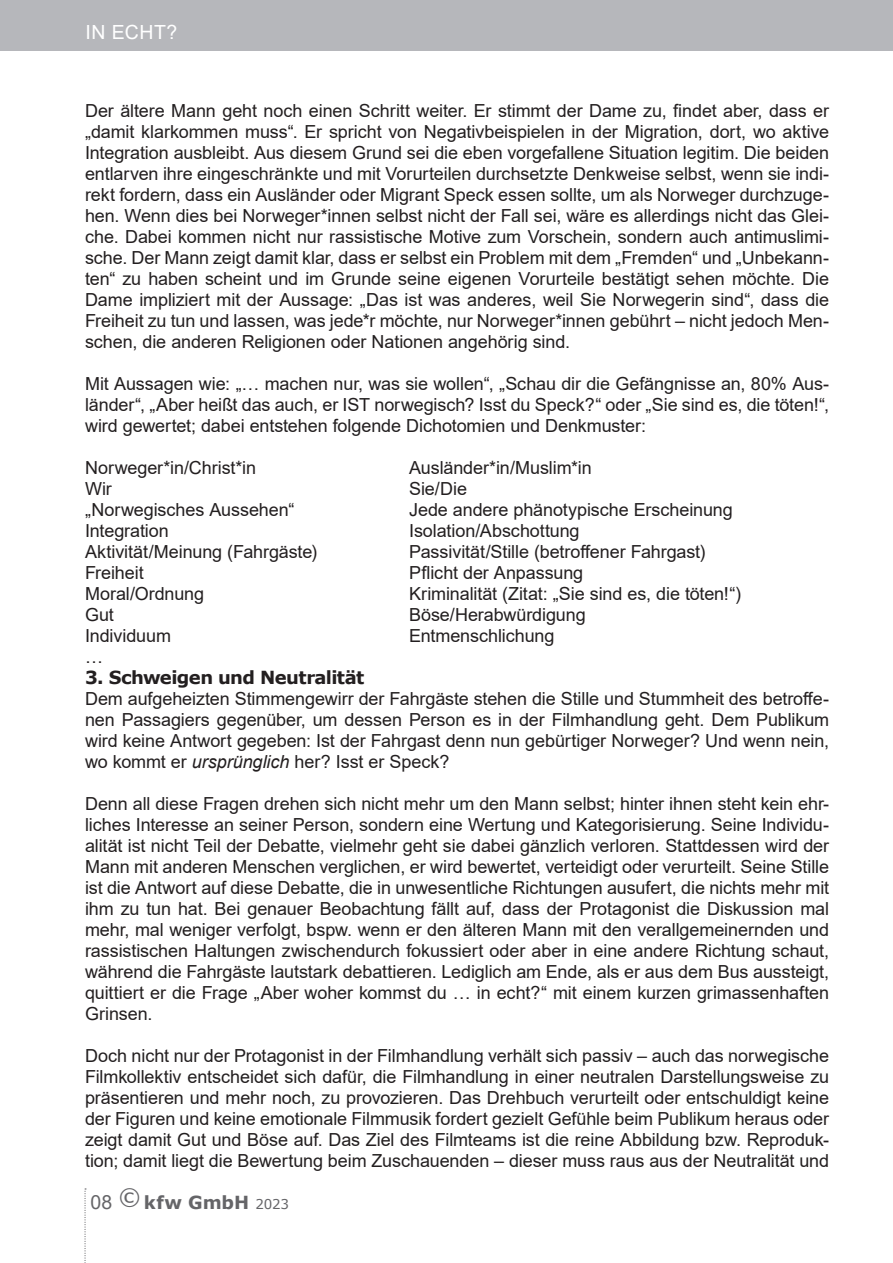
<style>
.page{position:relative;width:893px;height:1263px;background:#fff}
.page>*{position:absolute;margin:0;border:0;box-sizing:border-box;transform-origin:0 0}
.t1{font:19.5px "Arial";letter-spacing:.03em;color:#fff}
.t2{font:18px/21px "Arial";letter-spacing:-.005em;color:#231f20;text-align:justify}
.t3{font:700 18px "Verdana";letter-spacing:-.035em;color:#231f20}
.t4{font:700 18px "Verdana";color:#656568}
.s1{font-style:italic}
.s2{font-family:"Arial";font-weight:400;font-size:19.5px}
.s3{font-weight:400;font-size:13.5px}
</style>
<div class="page">
<div style="left:0;top:0;width:893px;height:51px;background:#b6b7bb"></div>
<svg style="left:84px;top:1188px;width:2px;height:75px"></svg>
<p class="t1" style="left:85px;top:19px;width:93px">IN ECHT?</p>
<p class="t2" style="left:85px;top:100px;width:746px">Der ältere Mann geht noch einen Schritt weiter. Er stimmt der Dame zu, findet aber, dass er „damit klarkommen muss“. Er spricht von Negativbeispielen in der Migration, dort, wo aktive Integration ausbleibt. Aus diesem Grund sei die eben vorgefallene Situation legitim. Die beiden entlarven ihre eingeschränkte und mit Vorurteilen durchsetzte Denkweise selbst, wenn sie indi&shy;rekt fordern, dass ein Ausländer oder Migrant Speck essen sollte, um als Norweger durchzuge&shy;hen. Wenn dies bei Norweger*innen selbst nicht der Fall sei, wäre es allerdings nicht das Glei&shy;che. Dabei kommen nicht nur rassistische Motive zum Vorschein, sondern auch antimuslimi&shy;sche. Der Mann zeigt damit klar, dass er selbst ein Problem mit dem „Fremden“ und „Unbekann&shy;ten“ zu haben scheint und im Grunde seine eigenen Vorurteile bestätigt sehen möchte. Die Dame impliziert mit der Aussage: „Das ist was anderes, weil Sie Norwegerin sind“, dass die Freiheit zu tun und lassen, was jede*r möchte, nur Norweger*innen gebührt – nicht jedoch Men&shy;schen, die anderen Religionen oder Nationen angehörig sind.</p>
<p class="t2" style="left:85px;top:373px;width:746px">Mit Aussagen wie: „… machen nur, was sie wollen“, „Schau dir die Gefängnisse an, 80% Aus&shy;länder“, „Aber heißt das auch, er IST norwegisch? Isst du Speck?“ oder „Sie sind es, die töten!“, wird gewertet; dabei entstehen folgende Dichotomien und Denkmuster:</p>
<p class="t2" style="left:85px;top:457px;width:173px">Norweger*in/Christ*in</p>
<p class="t2" style="left:409px;top:457px;width:184px">Ausländer*in/Muslim*in</p>
<p class="t2" style="left:85px;top:478px;width:28px">Wir</p>
<p class="t2" style="left:409px;top:478px;width:59px">Sie/Die</p>
<p class="t2" style="left:85px;top:499px;width:211px">„Norwegisches Aussehen“</p>
<p class="t2" style="left:409px;top:499px;width:325px">Jede andere phänotypische Erscheinung</p>
<p class="t2" style="left:85px;top:520px;width:85px">Integration</p>
<p class="t2" style="left:409px;top:520px;width:172px">Isolation/Abschottung</p>
<p class="t2" style="left:85px;top:541px;width:234px">Aktivität/Meinung (Fahrgäste)</p>
<p class="t2" style="left:409px;top:541px;width:298px">Passivität/Stille (betroffener Fahrgast)</p>
<p class="t2" style="left:85px;top:562px;width:60px">Freiheit</p>
<p class="t2" style="left:409px;top:562px;width:176px">Pflicht der Anpassung</p>
<p class="t2" style="left:85px;top:583px;width:121px">Moral/Ordnung</p>
<p class="t2" style="left:409px;top:583px;width:334px">Kriminalität (Zitat: „Sie sind es, die töten!“)</p>
<p class="t2" style="left:85px;top:604px;width:30px">Gut</p>
<p class="t2" style="left:409px;top:604px;width:178px">Böse/Herabwürdigung</p>
<p class="t2" style="left:85px;top:625px;width:87px">Individuum</p>
<p class="t2" style="left:409px;top:625px;width:147px">Entmenschlichung</p>
<p class="t2" style="left:85px;top:646px;width:19px">…</p>
<p class="t3" style="left:85px;top:665px;width:281px">3. Schweigen und Neutralität</p>
<p class="t2" style="left:85px;top:688px;width:746px">Dem aufgeheizten Stimmengewirr der Fahrgäste stehen die Stille und Stummheit des betroffe&shy;nen Passagiers gegenüber, um dessen Person es in der Filmhandlung geht. Dem Publikum wird keine Antwort gegeben: Ist der Fahrgast denn nun gebürtiger Norweger? Und wenn nein, wo kommt er <span class="s1">ursprünglich</span> her? Isst er Speck?</p>
<p class="t2" style="left:85px;top:793px;width:746px">Denn all diese Fragen drehen sich nicht mehr um den Mann selbst; hinter ihnen steht kein ehr&shy;liches Interesse an seiner Person, sondern eine Wertung und Kategorisierung. Seine Individu&shy;alität ist nicht Teil der Debatte, vielmehr geht sie dabei gänzlich verloren. Stattdessen wird der Mann mit anderen Menschen verglichen, er wird bewertet, verteidigt oder verurteilt. Seine Stille ist die Antwort auf diese Debatte, die in unwesentliche Richtungen ausufert, die nichts mehr mit ihm zu tun hat. Bei genauer Beobachtung fällt auf, dass der Protagonist die Diskussion mal mehr, mal weniger verfolgt, bspw. wenn er den älteren Mann mit den verallgemeinernden und rassistischen Haltungen zwischendurch fokussiert oder aber in eine andere Richtung schaut, während die Fahrgäste lautstark debattieren. Lediglich am Ende, als er aus dem Bus aussteigt, quittiert er die Frage „Aber woher kommst du … in echt?“ mit einem kurzen grimassenhaften Grinsen.</p>
<p class="t2" style="left:85px;top:1045px;width:746px">Doch nicht nur der Protagonist in der Filmhandlung verhält sich passiv – auch das norwegische Filmkollektiv entscheidet sich dafür, die Filmhandlung in einer neutralen Darstellungsweise zu präsentieren und mehr noch, zu provozieren. Das Drehbuch verurteilt oder entschuldigt keine der Figuren und keine emotionale Filmmusik fordert gezielt Gefühle beim Publikum heraus oder zeigt damit Gut und Böse auf. Das Ziel des Filmteams ist die reine Abbildung bzw. Reproduk&shy;tion; damit liegt die Bewertung beim Zuschauenden – dieser muss raus aus der Neutralität und</p>
<p class="t4" style="left:90px;top:1190px;width:200px"><span class="s2">08</span> <sup>©</sup> kfw GmbH <span class="s3">2023</span></p>
</div>
